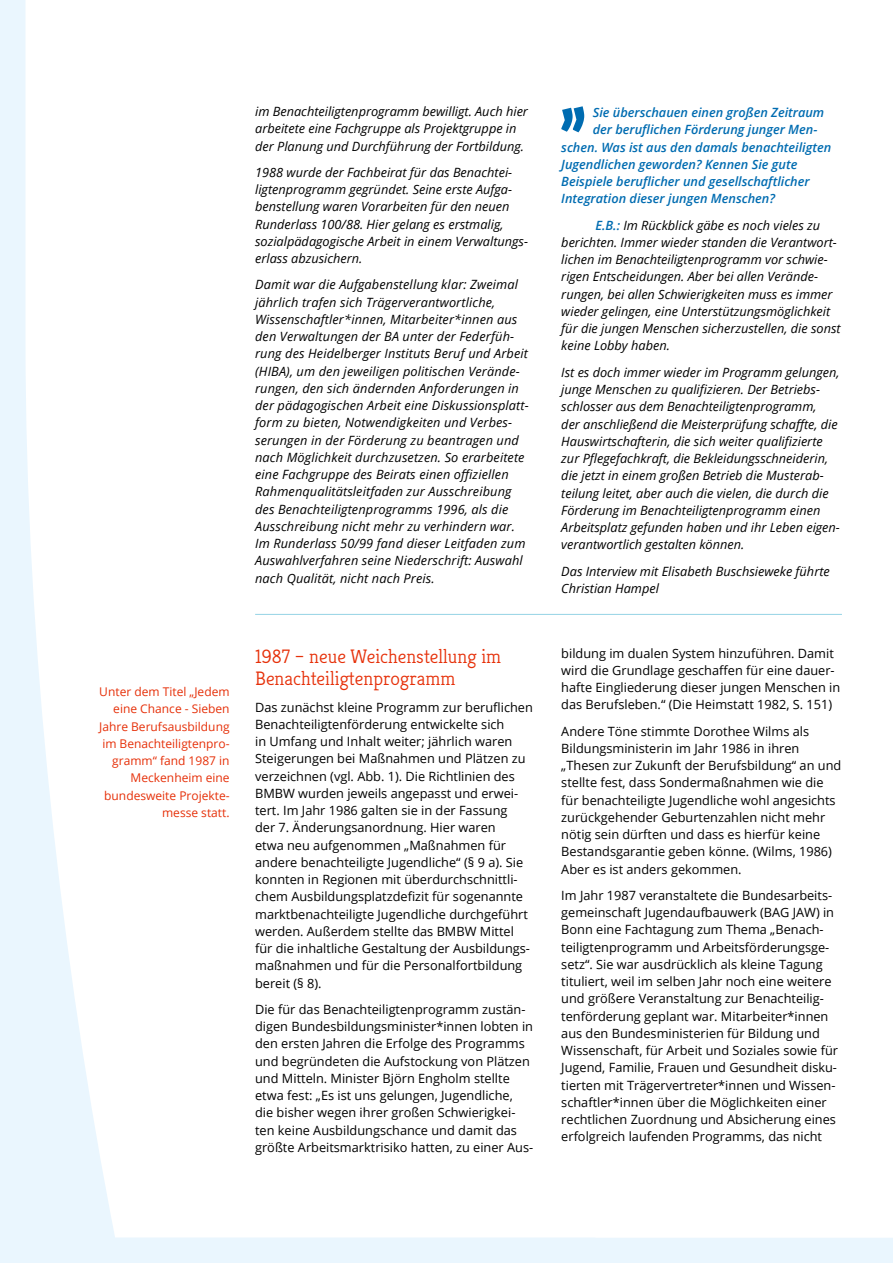
<style>
.page{position:relative;width:893px;height:1263px;background:#eaf6fe}
.page>*{position:absolute;margin:0;border:0;box-sizing:border-box;transform-origin:0 0}
.t1{font:300 19.5px/22.5px "Kreon";color:#e63009}
.t2{font:12.75px/17.2px "Open Sans";color:#000}
.t3{font:italic 12.75px/17.2px "Open Sans";color:#000}
.t4{font:italic 600 12.75px "Open Sans";color:#006cb1}
.t5{font:12px/17.2px "Open Sans";color:#e63009;text-align:right}
.s1{font-weight:600;color:#006cb1}
</style>
<div class="page">
<div style="left:26px;top:0;width:867px;height:1237px;background:#fff"></div>
<svg style="left:561px;top:106px;width:23px;height:26px"></svg>
<hr style="left:255px;top:614px;width:587px;height:1px;background:#94d3e5">
<p class="t3" style="left:255px;top:102px;width:274px">im Benachteiligtenprogramm bewilligt. Auch hier arbeitete eine Fachgruppe als Projektgruppe in der Planung und Durchführung der Fortbildung.</p>
<p class="t3" style="left:255px;top:163px;width:274px">1988 wurde der Fachbeirat für das Benachtei&shy;ligtenprogramm gegründet. Seine erste Aufga&shy;benstellung waren Vorarbeiten für den neuen Runderlass 100/88. Hier gelang es erstmalig, sozialpädagogische Arbeit in einem Verwaltungs&shy;erlass abzusichern.</p>
<p class="t3" style="left:255px;top:276px;width:275px">Damit war die Aufgabenstellung klar: Zweimal jährlich trafen sich Trägerverantwortliche, Wissenschaftler*innen, Mitarbeiter*innen aus den Verwaltungen der BA unter der Federfüh&shy;rung des Heidelberger Instituts Beruf und Arbeit (HIBA), um den jeweiligen politischen Verände&shy;rungen, den sich ändernden Anforderungen in der pädagogischen Arbeit eine Diskussionsplatt&shy;form zu bieten, Notwendigkeiten und Verbes&shy;serungen in der Förderung zu beantragen und nach Möglichkeit durchzusetzen. So erarbeitete eine Fachgruppe des Beirats einen offiziellen Rahmenqualitätsleitfaden zur Ausschreibung des Benachteiligtenprogramms 1996, als die Ausschreibung nicht mehr zu verhindern war.<br>Im Runderlass 50/99 fand dieser Leitfaden zum Auswahlverfahren seine Niederschrift: Auswahl nach Qualität, nicht nach Preis.</p>
<p class="t5" style="left:99px;top:683px;width:132px">Unter dem Titel „Jedem eine Chance - Sieben<br>Jahre Berufsausbildung im Benachteiligtenpro&shy;gramm“ fand 1987 in<br>Meckenheim eine bundesweite Projekte&shy;messe statt.</p>
<h1 class="t1" style="left:255px;top:645px;width:248px">1987 – neue Weichenstellung im<br>Benachteiligtenprogramm</h1>
<p class="t2" style="left:255px;top:698px;width:279px">Das zunächst kleine Programm zur beruflichen Benachteiligtenförderung entwickelte sich<br>in Umfang und Inhalt weiter; jährlich waren Steigerungen bei Maßnahmen und Plätzen zu verzeichnen (vgl. Abb. 1). Die Richtlinien des BMBW wurden jeweils angepasst und erwei&shy;tert. Im Jahr 1986 galten sie in der Fassung<br>der 7. Änderungsanordnung. Hier waren<br>etwa neu aufgenommen „Maßnahmen für andere benachteiligte Jugendliche“ (§ 9 a). Sie konnten in Regionen mit überdurchschnittli&shy;chem Ausbildungsplatzdefizit für sogenannte marktbenachteiligte Jugendliche durchgeführt werden. Außerdem stellte das BMBW Mittel für die inhaltliche Gestaltung der Ausbildungs&shy;maßnahmen und für die Personalfortbildung bereit (§ 8).</p>
<p class="t2" style="left:255px;top:1000px;width:280px">Die für das Benachteiligtenprogramm zustän&shy;digen Bundesbildungsminister*innen lobten in den ersten Jahren die Erfolge des Programms und begründeten die Aufstockung von Plätzen und Mitteln. Minister Björn Engholm stellte etwa fest: „Es ist uns gelungen, Jugendliche, die bisher wegen ihrer großen Schwierigkei&shy;ten keine Ausbildungschance und damit das größte Arbeitsmarktrisiko hatten, zu einer Aus-</p>
<p class="t4" style="left:593px;top:104px;width:233px">Sie überschauen einen großen Zeitraum</p>
<p class="t4" style="left:593px;top:121px;width:226px">der beruflichen Förderung junger Men-</p>
<p class="t4" style="left:561px;top:138px;width:271px">schen. Was ist aus den damals benachteiligten</p>
<p class="t4" style="left:561px;top:156px;width:238px">Jugendlichen geworden? Kennen Sie gute</p>
<p class="t4" style="left:561px;top:173px;width:250px">Beispiele beruflicher und gesellschaftlicher</p>
<p class="t4" style="left:561px;top:190px;width:215px">Integration dieser jungen Menschen?</p>
<p class="t3" style="left:561px;top:216px;width:281px;text-indent:34px"><span class="s1">E.B.:</span> Im Rückblick gäbe es noch vieles zu berichten. Immer wieder standen die Verantwort&shy;lichen im Benachteiligtenprogramm vor schwie&shy;rigen Entscheidungen. Aber bei allen Verände&shy;rungen, bei allen Schwierigkeiten muss es immer wieder gelingen, eine Unterstützungsmöglichkeit für die jungen Menschen sicherzustellen, die sonst keine Lobby haben.</p>
<p class="t3" style="left:561px;top:363px;width:280px">Ist es doch immer wieder im Programm gelungen, junge Menschen zu qualifizieren. Der Betriebs&shy;schlosser aus dem Benachteiligtenprogramm,<br>der anschließend die Meisterprüfung schaffte, die Hauswirtschafterin, die sich weiter qualifizierte zur Pflegefachkraft, die Bekleidungsschneiderin, die jetzt in einem großen Betrieb die Musterab&shy;teilung leitet, aber auch die vielen, die durch die Förderung im Benachteiligtenprogramm einen Arbeitsplatz gefunden haben und ihr Leben eigen&shy;verantwortlich gestalten können.</p>
<p class="t3" style="left:561px;top:562px;width:270px">Das Interview mit Elisabeth Buschsieweke führte<br>Christian Hampel</p>
<p class="t2" style="left:561px;top:644px;width:281px">bildung im dualen System hinzuführen. Damit wird die Grundlage geschaffen für eine dauer&shy;hafte Eingliederung dieser jungen Menschen in das Berufsleben.“ (Die Heimstatt 1982, S. 151)</p>
<p class="t2" style="left:561px;top:722px;width:282px">Andere Töne stimmte Dorothee Wilms als Bildungsministerin im Jahr 1986 in ihren „Thesen zur Zukunft der Berufsbildung“ an und stellte fest, dass Sondermaßnahmen wie die für benachteiligte Jugendliche wohl angesichts zurückgehender Geburtenzahlen nicht mehr nötig sein dürften und dass es hierfür keine Bestandsgarantie geben könne. (Wilms, 1986)<br>Aber es ist anders gekommen.</p>
<p class="t2" style="left:561px;top:886px;width:278px">Im Jahr 1987 veranstaltete die Bundesarbeits&shy;gemeinschaft Jugendaufbauwerk (BAG JAW) in Bonn eine Fachtagung zum Thema „Benach&shy;teiligtenprogramm und Arbeitsförderungsge&shy;setz“. Sie war ausdrücklich als kleine Tagung tituliert, weil im selben Jahr noch eine weitere und größere Veranstaltung zur Benachteilig&shy;tenförderung geplant war. Mitarbeiter*innen aus den Bundesministerien für Bildung und Wissenschaft, für Arbeit und Soziales sowie für Jugend, Familie, Frauen und Gesundheit disku&shy;tierten mit Trägervertreter*innen und Wissen&shy;schaftler*innen über die Möglichkeiten einer rechtlichen Zuordnung und Absicherung eines erfolgreich laufenden Programms, das nicht</p>
</div>
